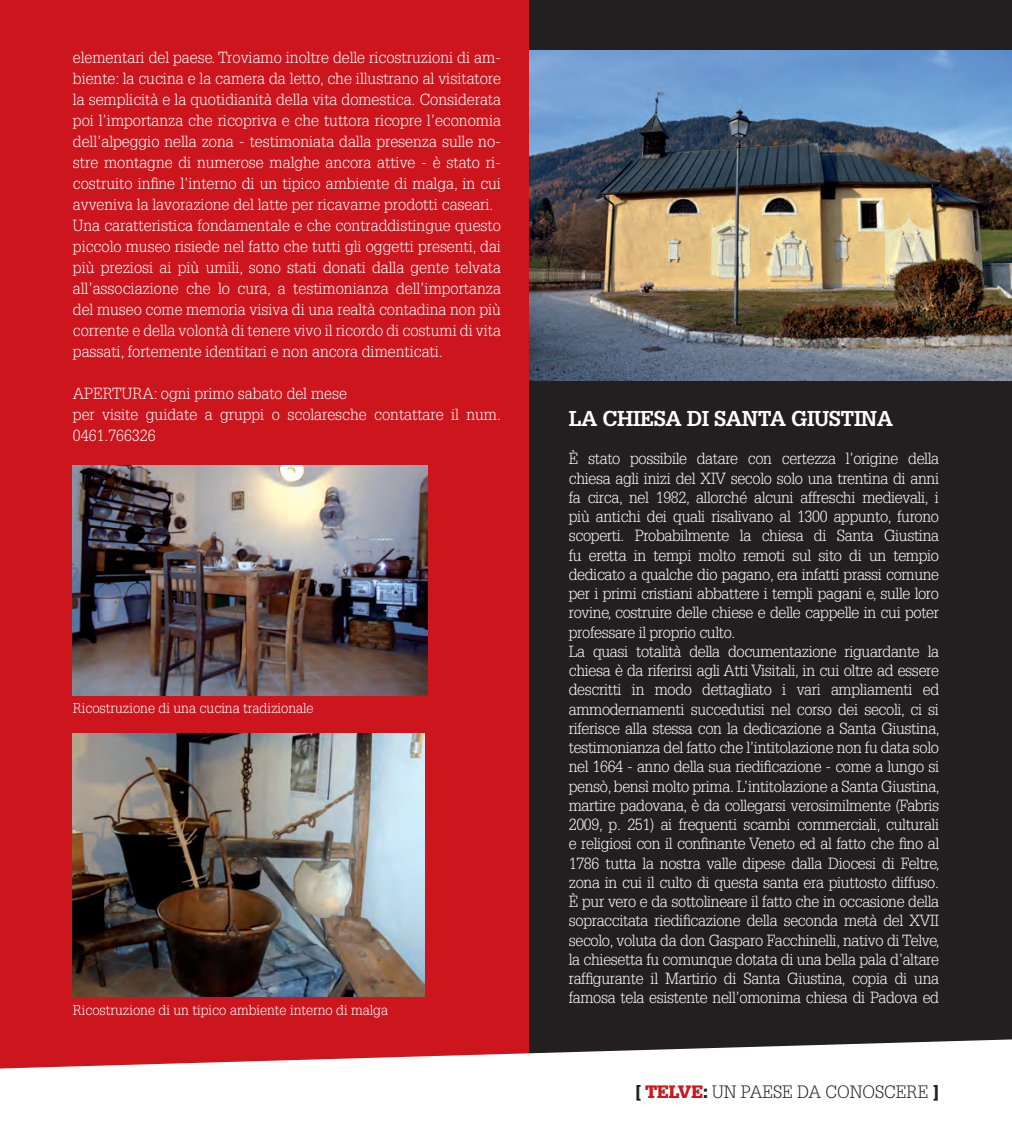
<style>
.page{position:relative;width:1012px;height:1141px;background:#fff}
.page>*{position:absolute;margin:0;border:0;box-sizing:border-box;transform-origin:0 0}
.t1{font:700 21px "Glypha";letter-spacing:-.02em;color:#fff}
.t2{font:300 17.5px "Glypha";color:#231f20}
.t3{font:900 17.5px "Glypha";color:#231f20}
.t4{font:300 15.75px/19.2px "Glypha";letter-spacing:-.02em;color:#fff}
.t5{font:300 15.75px/21px "Glypha";color:#fff}
.t6{font:300 14px "Glypha";color:#fff}
.s1{font-weight:900}
.s2{font-weight:900;color:#cd151d}
</style>
<div class="page">
<div style="left:0;top:0;width:529px;height:1039px;background:#cd151d"></div>
<div style="left:529px;top:0;width:483px;height:1141px;background:#231f20"></div>
<svg style="left:0;top:1039px;width:1012px;height:102px"></svg>
<img style="left:73px;top:465px;width:355px;height:230px">
<img style="left:73px;top:733px;width:352px;height:263px">
<img style="left:529px;top:51px;width:483px;height:329px">
<p class="t5" style="left:73px;top:47px;width:430px">elementari del paese. Troviamo inoltre delle ricostruzioni di am&shy;biente: la cucina e la camera da letto, che illustrano al visitatore la semplicità e la quotidianità della vita domestica. Considerata poi l’importanza che ricopriva e che tuttora ricopre l’economia dell’alpeggio nella zona - testimoniata dalla presenza sulle no&shy;stre montagne di numerose malghe ancora attive - è stato ri&shy;costruito infine l’interno di un tipico ambiente di malga, in cui avveniva la lavorazione del latte per ricavarne prodotti caseari.<br>Una caratteristica fondamentale e che contraddistingue questo piccolo museo risiede nel fatto che tutti gli oggetti presenti, dai più preziosi ai più umili, sono stati donati dalla gente telvata all’associazione che lo cura, a testimonianza dell’importanza del museo come memoria visiva di una realtà contadina non più corrente e della volontà di tenere vivo il ricordo di costumi di vita passati, fortemente identitari e non ancora dimenticati.</p>
<p class="t5" style="left:73px;top:383px;width:430px">APERTURA: ogni primo sabato del mese<br>per visite guidate a gruppi o scolaresche contattare il num.<br>0461.766326</p>
<p class="t6" style="left:73px;top:700px;width:242px">Ricostruzione di una cucina tradizionale</p>
<p class="t6" style="left:73px;top:1002px;width:317px">Ricostruzione di un tipico ambiente interno di malga</p>
<h1 class="t1" style="left:569px;top:405px;width:326px">LA CHIESA DI SANTA GIUSTINA</h1>
<p class="t4" style="left:569px;top:449px;width:373px">È stato possibile datare con certezza l’origine della chiesa agli inizi del XIV secolo solo una trentina di anni fa circa, nel 1982, allorché alcuni affreschi medievali, i più antichi dei quali risalivano al 1300 appunto, furono scoperti. Probabilmente la chiesa di Santa Giustina fu eretta in tempi molto remoti sul sito di un tempio dedicato a qualche dio pagano, era infatti prassi comune per i primi cristiani abbattere i templi pagani e, sulle loro rovine, costruire delle chiese e delle cappelle in cui poter professare il proprio culto.<br>La quasi totalità della documentazione riguardante la chiesa è da riferirsi agli Atti Visitali, in cui oltre ad essere descritti in modo dettagliato i vari ampliamenti ed ammodernamenti succedutisi nel corso dei secoli, ci si riferisce alla stessa con la dedicazione a Santa Giustina, testimonianza del fatto che l’intitolazione non fu data solo nel 1664 - anno della sua riedificazione - come a lungo si pensò, bensì molto prima. L’intitolazione a Santa Giustina, martire padovana, è da collegarsi verosimilmente (Fabris 2009, p. 251) ai frequenti scambi commerciali, culturali e religiosi con il confinante Veneto ed al fatto che fino al 1786 tutta la nostra valle dipese dalla Diocesi di Feltre, zona in cui il culto di questa santa era piuttosto diffuso.<br>È pur vero e da sottolineare il fatto che in occasione della sopraccitata riedificazione della seconda metà del XVII secolo, voluta da don Gasparo Facchinelli, nativo di Telve, la chiesetta fu comunque dotata di una bella pala d’altare raffigurante il Martirio di Santa Giustina, copia di una famosa tela esistente nell’omonima chiesa di Padova ed</p>
<p class="t2" style="left:635px;top:1082px;width:117px"><span class="s1">[</span> <span class="s2">TELVE</span><span class="s1">:</span> un paese</p>
<p class="t2" style="left:797px;top:1082px;width:77px">da conoscere</p>
<p class="t3" style="left:933px;top:1081px;width:7px">]</p>
</div>
